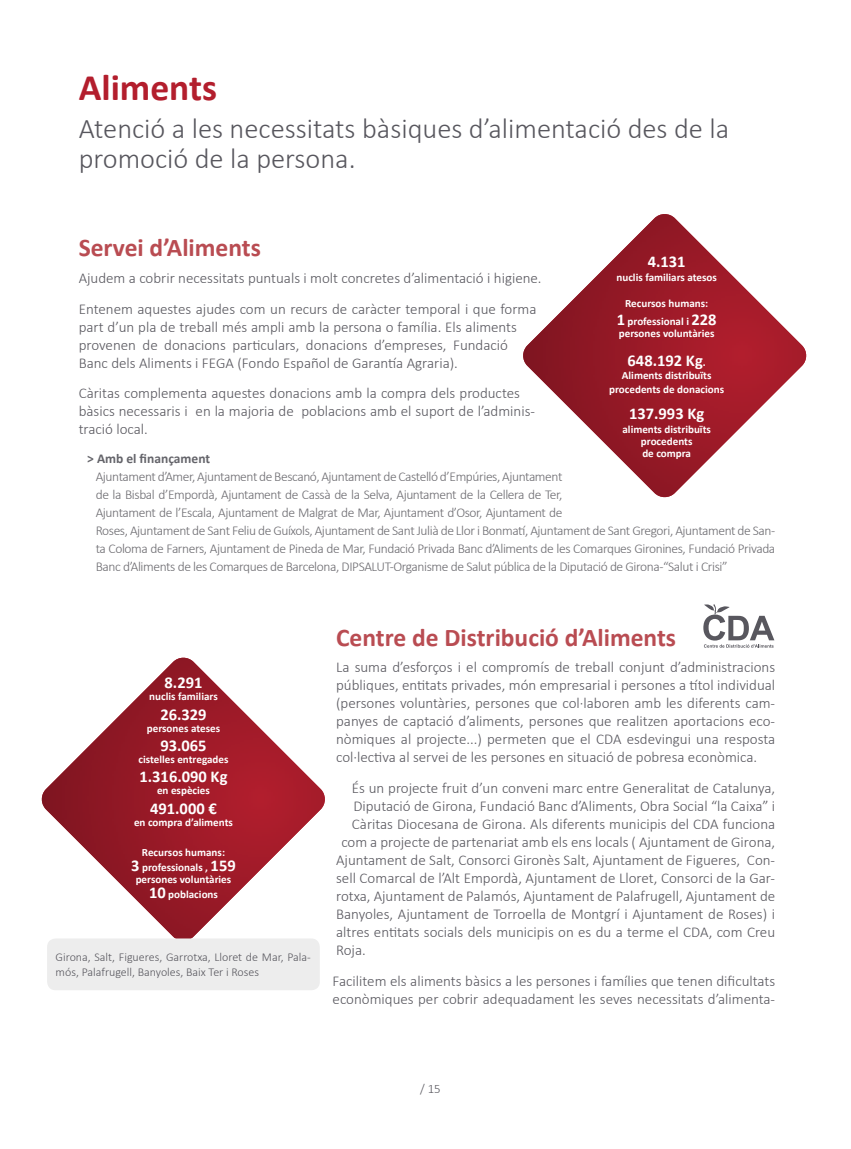
<style>
.page{position:relative;width:851px;height:1149px;background:#fff}
.page>*{position:absolute;margin:0;border:0;box-sizing:border-box;transform-origin:0 0}
.t1{font:700 37.5px "Calibri";color:#b31e2d}
.t2{font:300 28.5px/30px "Calibri";color:#58575e}
.t3{font:700 25.5px "Calibri";color:#b94c52}
.t4{font:700 16.5px "Calibri";color:#fff}
.t5{font:300 15px/18px "Calibri";color:#58575e}
.t6{font:300 13.5px/18px "Calibri";letter-spacing:-.03em;color:#6c6b70}
.t7{font:700 13.5px "Calibri";color:#64646a}
.t8{font:300 12.75px "Calibri";color:#58575e}
.t9{font:300 12px/15px "Calibri";color:#58575e}
.t10{font:700 11.1px/12px "Calibri";color:#fff;text-align:center}
.s1{font-size:16.5px}
.s2{font-size:11.1px}
</style>
<div class="page">
<img style="left:523px;top:214px;width:283px;height:283px">
<img style="left:42px;top:657px;width:283px;height:281px">
<svg style="left:703px;top:604px;width:71px;height:43px"></svg>
<div style="left:47px;top:938px;width:273px;height:51px;background:#ededed;border-radius:9px"></div>
<h1 class="t1" style="left:79px;top:63px;width:140px">Aliments</h1>
<h2 class="t2" style="left:79px;top:113px;width:652px">Atenció a les necessitats bàsiques d’alimentació des de la promoció de la persona.</h2>
<h3 class="t3" style="left:79px;top:231px;width:184px">Servei d’Aliments</h3>
<p class="t5" style="left:79px;top:262px;width:464px;line-height:30.8px">Ajudem a cobrir necessitats puntuals i molt concretes d’alimentació i higiene.<br>Entenem aquestes ajudes com un recurs de caràcter temporal i que forma</p>
<p class="t5" style="left:79px;top:317px;width:440px">part d’un pla de treball més ampli amb la persona o família. Els aliments provenen de donacions particulars, donacions d’empreses, Fundació<br>Banc dels Aliments i FEGA (Fondo Español de Garantía Agraria).</p>
<p class="t5" style="left:79px;top:384px;width:458px">Càritas complementa aquestes donacions amb la compra dels productes bàsics necessaris i en la majoria de poblacions amb el suport de l’adminis&shy;tració local.</p>
<p class="t7" style="left:87px;top:450px;width:124px">&gt; Amb el finançament</p>
<p class="t6" style="left:96px;top:467px;width:681px">Ajuntament d’Amer, Ajuntament de Bescanó, Ajuntament de Castelló d’Empúries, Ajuntament<br>de la Bisbal d’Empordà, Ajuntament de Cassà de la Selva, Ajuntament de la Cellera de Ter,<br>Ajuntament de l’Escala, Ajuntament de Malgrat de Mar, Ajuntament d’Osor, Ajuntament de<br>Roses, Ajuntament de Sant Feliu de Guíxols, Ajuntament de Sant Julià de Llor i Bonmatí, Ajuntament de Sant Gregori, Ajuntament de San&shy;ta Coloma de Farners, Ajuntament de Pineda de Mar, Fundació Privada Banc d’Aliments de les Comarques Gironines, Fundació Privada Banc d’Aliments de les Comarques de Barcelona, DIPSALUT-Organisme de Salut pública de la Diputació de Girona-“Salut i Crisi”</p>
<p class="t4" style="left:647px;top:251px;width:39px">4.131</p>
<p class="t10" style="left:616px;top:271px;width:102px">nuclis familiars atesos</p>
<p class="t10" style="left:616px;top:294px;width:101px;line-height:17.7px">Recursos humans:<br><span class="s1">1</span> professional i <span class="s1">228</span></p>
<p class="t10" style="left:618px;top:327px;width:97px">persones voluntàries</p>
<p class="t4" style="left:627px;top:349px;width:80px">648.192 Kg<span class="s2">.</span></p>
<p class="t10" style="left:609px;top:369px;width:117px;line-height:13.5px">Aliments distribuïts procedents de donacions</p>
<p class="t4" style="left:629px;top:403px;width:77px">137.993 Kg</p>
<p class="t10" style="left:622px;top:423px;width:90px">aliments distribuïts procedents<br>de compra</p>
<p class="t4" style="left:164px;top:672px;width:39px">8.291</p>
<p class="t10" style="left:149px;top:690px;width:70px">nuclis familiars</p>
<p class="t4" style="left:160px;top:703px;width:48px">26.329</p>
<p class="t10" style="left:147px;top:721px;width:75px">persones ateses</p>
<p class="t4" style="left:160px;top:734px;width:48px">93.065</p>
<p class="t10" style="left:138px;top:753px;width:91px">cistelles entregades</p>
<p class="t4" style="left:139px;top:766px;width:89px">1.316.090 Kg</p>
<p class="t10" style="left:157px;top:784px;width:54px">en espècies</p>
<p class="t4" style="left:150px;top:797px;width:68px">491.000 €</p>
<p class="t10" style="left:134px;top:815px;width:100px">en compra d’aliments</p>
<p class="t10" style="left:131px;top:844px;width:106px;line-height:15px">Recursos humans:<br><span class="s1">3</span> professionals , <span class="s1">159</span></p>
<p class="t10" style="left:136px;top:871px;width:97px;line-height:15px">persones voluntàries<br><span class="s1">10</span> poblacions</p>
<p class="t9" style="left:56px;top:949px;width:257px">Girona, Salt, Figueres, Garrotxa, Lloret de Mar, Pala&shy;mós, Palafrugell, Banyoles, Baix Ter i Roses</p>
<h3 class="t3" style="left:336px;top:620px;width:341px">Centre de Distribució d’Aliments</h3>
<p class="t5" style="left:336px;top:657px;width:440px;text-align:justify">La suma d’esforços i el compromís de treball conjunt d’administracions públiques, entitats privades, món empresarial i persones a títol individual (persones voluntàries, persones que col·laboren amb les diferents cam&shy;panyes de captació d’aliments, persones que realitzen aportacions eco&shy;nòmiques al projecte...) permeten que el CDA esdevingui una resposta col·lectiva al servei de les persones en situació de pobresa econòmica.</p>
<p class="t5" style="left:352px;top:778px;width:425px">És un projecte fruit d’un conveni marc entre Generalitat de Catalunya,</p>
<p class="t5" style="left:353px;top:796px;width:423px">Diputació de Girona, Fundació Banc d’Aliments, Obra Social “la Caixa” i</p>
<p class="t5" style="left:352px;top:814px;width:425px">Càritas Diocesana de Girona. Als diferents municipis del CDA funciona</p>
<p class="t5" style="left:341px;top:832px;width:435px">com a projecte de partenariat amb els ens locals ( Ajuntament de Girona,</p>
<p class="t5" style="left:336px;top:850px;width:440px">Ajuntament de Salt, Consorci Gironès Salt, Ajuntament de Figueres, Con-</p>
<p class="t5" style="left:336px;top:868px;width:440px">sell Comarcal de l’Alt Empordà, Ajuntament de Lloret, Consorci de la Gar-</p>
<p class="t5" style="left:336px;top:886px;width:440px">rotxa, Ajuntament de Palamós, Ajuntament de Palafrugell, Ajuntament de</p>
<p class="t5" style="left:336px;top:904px;width:440px">Banyoles, Ajuntament de Torroella de Montgrí i Ajuntament de Roses) i</p>
<p class="t5" style="left:336px;top:922px;width:440px">altres entitats socials dels municipis on es du a terme el CDA, com Creu</p>
<p class="t5" style="left:336px;top:940px;width:31px">Roja.</p>
<p class="t5" style="left:332px;top:971px;width:444px">Facilitem els aliments bàsics a les persones i famílies que tenen dificultats econòmiques per cobrir adequadament les seves necessitats d’alimenta-</p>
<p class="t8" style="left:420px;top:1080px;width:22px">/ 15</p>
</div>
